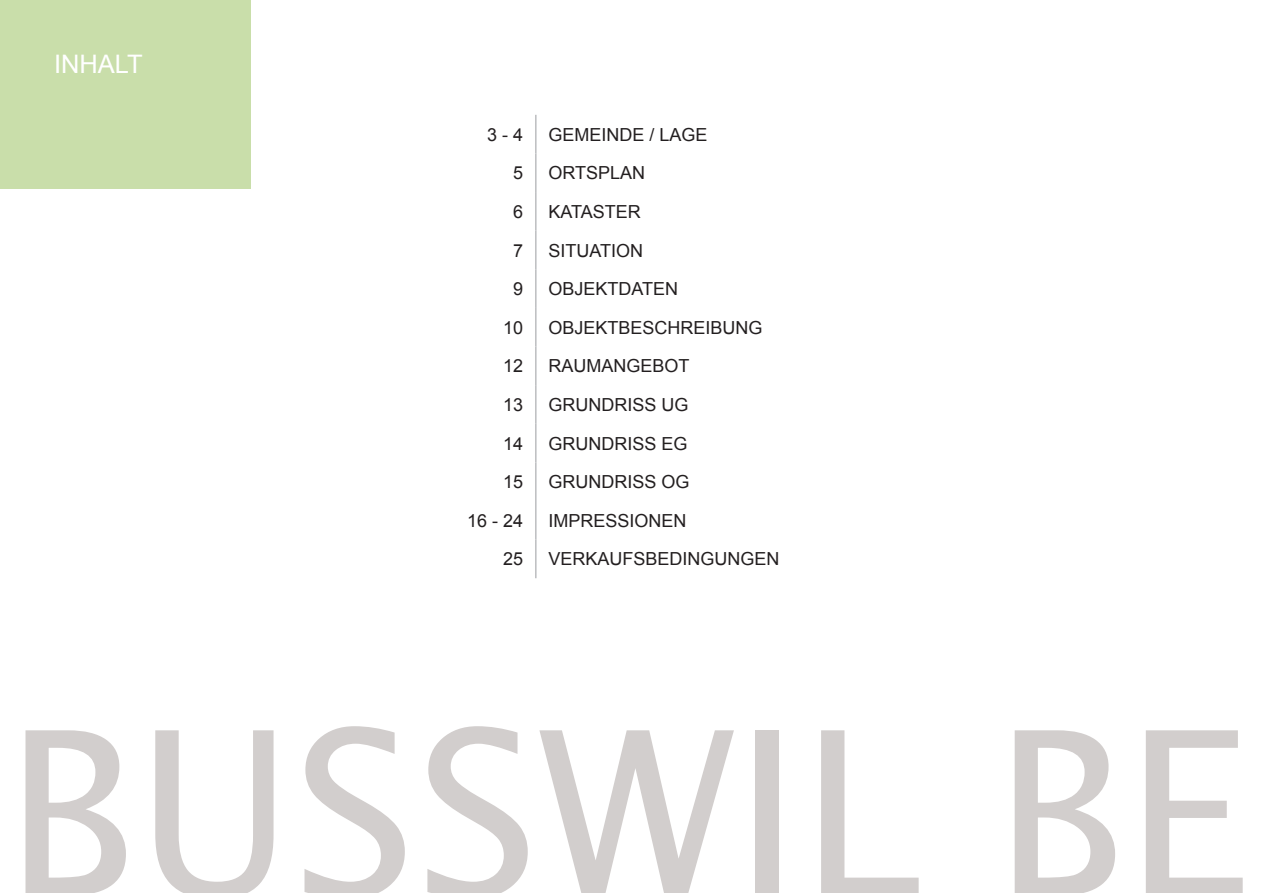
<style>
.page{position:relative;width:1263px;height:893px;background:#fff}
.page>*{position:absolute;margin:0;border:0;box-sizing:border-box;transform-origin:0 0}
.t1{font:228px "Lucida Grande";color:#d2cecd}
.t2{font:25.5px "Arial";color:#fff}
.t3{font:18px "Arial";color:#231f20}
</style>
<div class="page">
<hr style="left:535px;top:115px;width:1px;height:38px;background:#bcbdc0">
<hr style="left:535px;top:153px;width:1px;height:39px;background:#bcbdc0">
<hr style="left:535px;top:192px;width:1px;height:39px;background:#bcbdc0">
<hr style="left:535px;top:231px;width:1px;height:38px;background:#bcbdc0">
<hr style="left:535px;top:269px;width:1px;height:39px;background:#bcbdc0">
<hr style="left:535px;top:308px;width:1px;height:39px;background:#bcbdc0">
<hr style="left:535px;top:347px;width:1px;height:38px;background:#bcbdc0">
<hr style="left:535px;top:385px;width:1px;height:39px;background:#bcbdc0">
<hr style="left:535px;top:424px;width:1px;height:38px;background:#bcbdc0">
<hr style="left:535px;top:462px;width:1px;height:39px;background:#bcbdc0">
<hr style="left:535px;top:501px;width:1px;height:39px;background:#bcbdc0">
<hr style="left:535px;top:540px;width:1px;height:38px;background:#bcbdc0">
<div style="left:0;top:0;width:251px;height:189px;background:#c9deaa"></div>
<p class="t2" style="left:54px;top:47px;width:90px">INHALT</p>
<p class="t3" style="left:487px;top:123px;width:38px">3 - 4</p>
<p class="t3" style="left:549px;top:123px;width:161px">GEMEINDE / LAGE</p>
<p class="t3" style="left:513px;top:161px;width:12px">5</p>
<p class="t3" style="left:549px;top:161px;width:98px">ORTSPLAN</p>
<p class="t3" style="left:513px;top:200px;width:12px">6</p>
<p class="t3" style="left:549px;top:200px;width:94px">KATASTER</p>
<p class="t3" style="left:513px;top:238px;width:12px">7</p>
<p class="t3" style="left:549px;top:238px;width:96px">SITUATION</p>
<p class="t3" style="left:513px;top:277px;width:12px">9</p>
<p class="t3" style="left:549px;top:277px;width:131px">OBJEKTDATEN</p>
<p class="t3" style="left:503px;top:316px;width:22px">10</p>
<p class="t3" style="left:549px;top:316px;width:216px">OBJEKTBESCHREIBUNG</p>
<p class="t3" style="left:503px;top:354px;width:22px">12</p>
<p class="t3" style="left:549px;top:354px;width:143px">RAUMANGEBOT</p>
<p class="t3" style="left:503px;top:393px;width:22px">13</p>
<p class="t3" style="left:549px;top:393px;width:142px">GRUNDRISS UG</p>
<p class="t3" style="left:503px;top:431px;width:22px">14</p>
<p class="t3" style="left:549px;top:431px;width:141px">GRUNDRISS EG</p>
<p class="t3" style="left:503px;top:470px;width:22px">15</p>
<p class="t3" style="left:549px;top:470px;width:143px">GRUNDRISS OG</p>
<p class="t3" style="left:467px;top:509px;width:58px">16 - 24</p>
<p class="t3" style="left:549px;top:509px;width:140px">IMPRESSIONEN</p>
<p class="t3" style="left:503px;top:547px;width:22px">25</p>
<p class="t3" style="left:549px;top:547px;width:233px">VERKAUFSBEDINGUNGEN</p>
<p class="t1" style="left:4px;top:683px;width:1245px">BUSSWIL BE</p>
</div>
